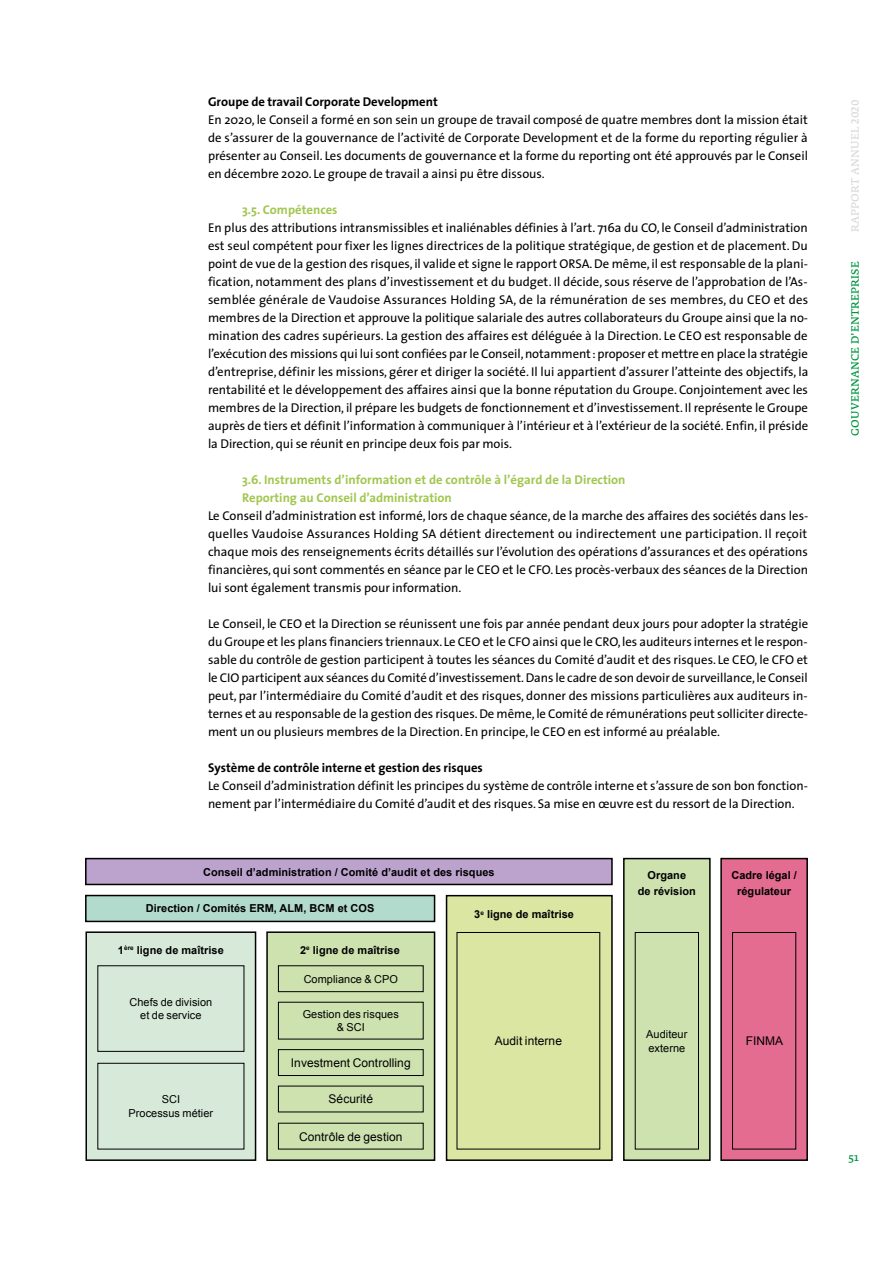
<style>
.page{position:relative;width:893px;height:1263px;background:#fff}
.page>*{position:absolute;margin:0;border:0;box-sizing:border-box;transform-origin:0 0}
.t1{font:12.75px/18px "The Sans";color:#000;text-align:justify}
.t2{font:700 12.75px/18px "The Sans";color:#a1c74f}
.t3{font:700 12.75px "The Sans";color:#000}
.t4{font:12px "Arial";letter-spacing:.005em;color:#000}
.t5{font:700 10.95px/15.8px "Arial";letter-spacing:.005em;color:#000;text-align:center}
.t6{font:10.95px/13.5px "Arial";letter-spacing:.005em;color:#000;text-align:center}
.t7{font:10.5px "Fedra Serif A Pro";letter-spacing:.02em;color:#009641}
.t8{font:10.5px "Fedra Serif A Pro";letter-spacing:.02em;color:#dadada}
</style>
<div class="page">
<div style="left:85px;top:931px;width:171px;height:230px;background:#d7ead9;border:2px solid #000"></div>
<div style="left:86px;top:858px;width:526px;height:26px;background:#bca3ce"></div>
<div style="left:85px;top:858px;width:528px;height:27px;border:2px solid #000"></div>
<div style="left:623px;top:858px;width:88px;height:303px;background:#cee2b0;border:2px solid #000"></div>
<div style="left:720px;top:858px;width:88px;height:303px;background:#e56c91;border:2px solid #000"></div>
<div style="left:266px;top:931px;width:169px;height:230px;background:#cee2b0;border:2px solid #000"></div>
<div style="left:86px;top:895px;width:349px;height:26px;background:#b3dbcd"></div>
<div style="left:85px;top:895px;width:350px;height:27px;border:2px solid #000"></div>
<div style="left:446px;top:895px;width:167px;height:266px;background:#dbe6a3;border:2px solid #000"></div>
<div style="left:278px;top:965px;width:145px;height:27px;border:1px solid #000"></div>
<div style="left:635px;top:932px;width:64px;height:217px;border:1px solid #000"></div>
<div style="left:732px;top:932px;width:64px;height:217px;border:1px solid #000"></div>
<div style="left:98px;top:1063px;width:146px;height:86px;border:1px solid #000"></div>
<div style="left:278px;top:1049px;width:145px;height:27px;border:1px solid #000"></div>
<p class="t3" style="left:208px;top:91px;width:231px">Groupe de travail Corporate Development</p>
<p class="t1" style="left:208px;top:110px;width:601px">En 2020, le Conseil a formé en son sein un groupe de travail composé de quatre membres dont la mission était de s’assurer de la gouvernance de l’activité de Corporate Development et de la forme du reporting régulier à présenter au Conseil. Les documents de gouvernance et la forme du reporting ont été approuvés par le Conseil en décembre 2020. Le groupe de travail a ainsi pu être dissous.</p>
<p class="t2" style="left:242px;top:200px;width:97px">3.5. Compétences</p>
<p class="t1" style="left:208px;top:218px;width:602px">En plus des attributions intransmissibles et inaliénables définies à l’art. 716a du CO, le Conseil d’administration est seul compétent pour fixer les lignes directrices de la politique stratégique, de gestion et de placement. Du point de vue de la gestion des risques, il valide et signe le rapport ORSA. De même, il est responsable de la plani&shy;fication, notamment des plans d’investissement et du budget. Il décide, sous réserve de l’approbation de l’As&shy;semblée générale de Vaudoise Assurances Holding SA, de la rémunération de ses membres, du CEO et des membres de la Direction et approuve la politique salariale des autres collaborateurs du Groupe ainsi que la no&shy;mination des cadres supérieurs. La gestion des affaires est déléguée à la Direction. Le CEO est responsable de l’exécution des missions qui lui sont confiées par le Conseil, notamment: proposer et mettre en place la stratégie d’entreprise, définir les missions, gérer et diriger la société. Il lui appartient d’assurer l’atteinte des objectifs, la rentabilité et le développement des affaires ainsi que la bonne réputation du Groupe. Conjointement avec les membres de la Direction, il prépare les budgets de fonctionnement et d’investissement. Il représente le Groupe auprès de tiers et définit l’information à communiquer à l’intérieur et à l’extérieur de la société. Enfin, il préside la Direction, qui se réunit en principe deux fois par mois.</p>
<p class="t2" style="left:242px;top:470px;width:385px">3.6. Instruments d’information et de contrôle à l’égard de la Direction<br>Reporting au Conseil d’administration</p>
<p class="t1" style="left:208px;top:506px;width:602px">Le Conseil d’administration est informé, lors de chaque séance, de la marche des affaires des sociétés dans les&shy;quelles Vaudoise Assurances Holding SA détient directement ou indirectement une participation. Il reçoit chaque mois des renseignements écrits détaillés sur l’évolution des opérations d’assurances et des opérations financières, qui sont commentés en séance par le CEO et le CFO. Les procès-verbaux des séances de la Direction lui sont également transmis pour information.</p>
<p class="t1" style="left:208px;top:614px;width:602px">Le Conseil, le CEO et la Direction se réunissent une fois par année pendant deux jours pour adopter la stratégie du Groupe et les plans financiers triennaux. Le CEO et le CFO ainsi que le CRO, les auditeurs internes et le respon&shy;sable du contrôle de gestion participent à toutes les séances du Comité d’audit et des risques. Le CEO, le CFO et le CIO participent aux séances du Comité d’investissement. Dans le cadre de son devoir de surveillance, le Conseil peut, par l’intermédiaire du Comité d’audit et des risques, donner des missions particulières aux auditeurs in&shy;ternes et au responsable de la gestion des risques. De même, le Comité de rémunérations peut solliciter directe&shy;ment un ou plusieurs membres de la Direction. En principe, le CEO en est informé au préalable.</p>
<p class="t3" style="left:208px;top:757px;width:276px">Système de contrôle interne et gestion des risques</p>
<p class="t1" style="left:208px;top:776px;width:602px">Le Conseil d’administration définit les principes du système de contrôle interne et s’assure de son bon fonction&shy;nement par l’intermédiaire du Comité d’audit et des risques. Sa mise en œuvre est du ressort de la Direction.</p>
<p class="t5" style="left:203px;top:864px;width:293px">Conseil d’administration / Comité d’audit et des risques</p>
<p class="t5" style="left:146px;top:901px;width:230px">Direction / Comités ERM, ALM, BCM et COS</p>
<p class="t5" style="left:474px;top:907px;width:101px">3<sup>e</sup> ligne de maîtrise</p>
<p class="t5" style="left:118px;top:942px;width:107px">1<sup>ère</sup> ligne de maîtrise</p>
<p class="t5" style="left:300px;top:942px;width:101px">2<sup>e</sup> ligne de maîtrise</p>
<p class="t6" style="left:304px;top:972px;width:96px">Compliance &amp; CPO</p>
<p class="t6" style="left:303px;top:1007px;width:98px">Gestion des risques &amp; SCI</p>
<p class="t6" style="left:130px;top:995px;width:84px">Chefs de division et de service</p>
<p class="t6" style="left:129px;top:1093px;width:86px">SCI<br>Processus métier</p>
<p class="t4" style="left:291px;top:1056px;width:121px">Investment Controlling</p>
<p class="t4" style="left:329px;top:1092px;width:46px">Sécurité</p>
<p class="t4" style="left:299px;top:1130px;width:105px">Contrôle de gestion</p>
<p class="t4" style="left:495px;top:1034px;width:69px">Audit interne</p>
<p class="t5" style="left:638px;top:867px;width:60px">Organe<br>de révision</p>
<p class="t5" style="left:731px;top:867px;width:67px">Cadre légal / régulateur</p>
<p class="t6" style="left:646px;top:1027px;width:43px;text-align:left">Auditeur externe</p>
<p class="t4" style="left:746px;top:1034px;width:39px">FINMA</p>
<p class="t8" style="left:849px;top:232px;width:134px;rotate:-90deg">RAPPORT ANNUEL 2020</p>
<p class="t7" style="left:849px;top:436px;width:176px;rotate:-90deg">GOUVERNANCE D’ENTREPRISE</p>
<p class="t7" style="left:849px;top:1151px;width:12px">51</p>
</div>
